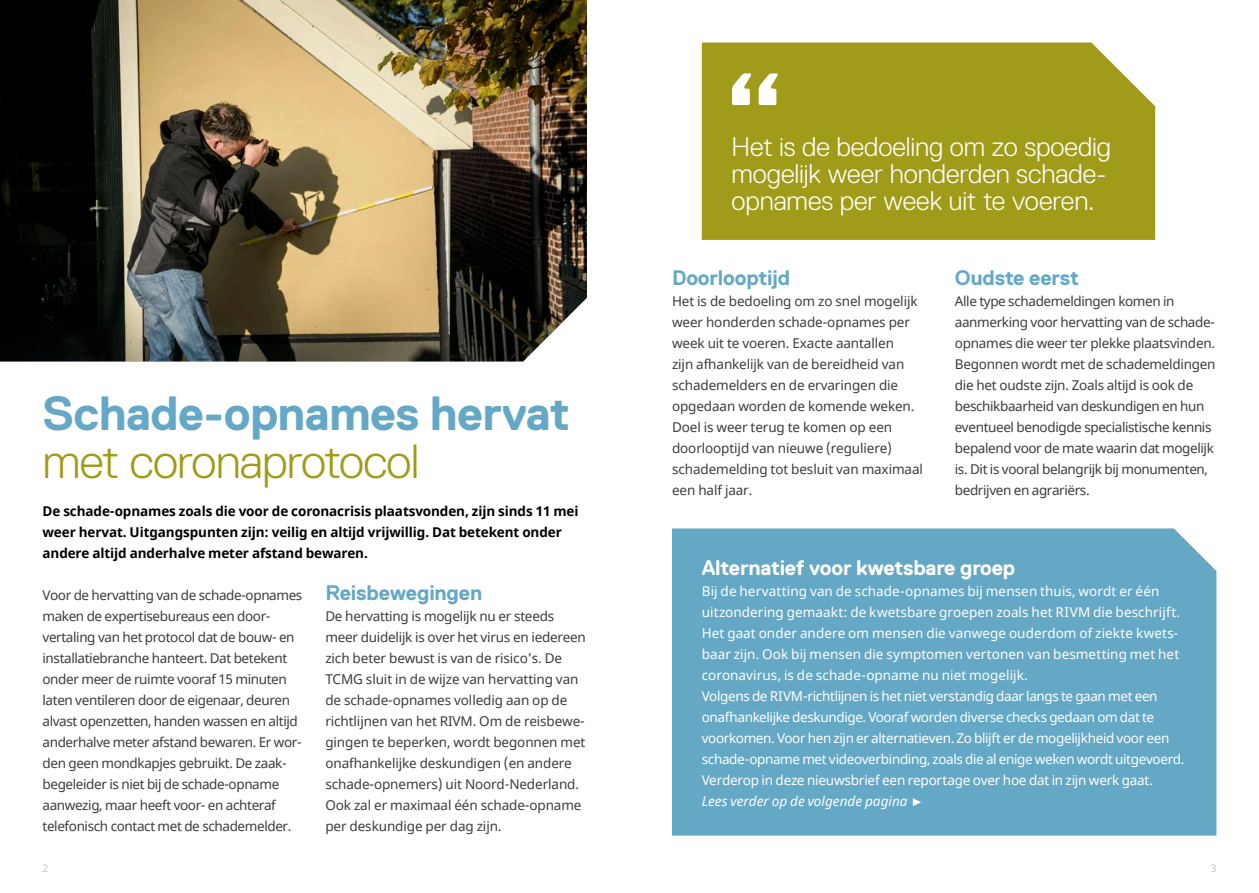
<style>
.page{position:relative;width:1259px;height:893px;background:#fff}
.page>*{position:absolute;margin:0;border:0;box-sizing:border-box;transform-origin:0 0}
.t1{font:700 48px "Replica";letter-spacing:-.015em;color:#65a8c5}
.t2{font:300 48px "Replica";letter-spacing:-.015em;color:#a09b19}
.t3{font:300 27px/27px "Replica";letter-spacing:-.005em;color:#fff}
.t4{font:700 21px "Replica";letter-spacing:-.01em;color:#65a8c5}
.t5{font:700 21px "Replica";letter-spacing:-.01em;color:#fff}
.t6{font:13.5px/21px "Noto Sans";letter-spacing:-.02em;color:#3c3c3a}
.t7{font:13.5px/21px "Noto Sans";letter-spacing:-.01em;color:#fff}
.t8{font:700 13.5px/21px "Noto Sans";letter-spacing:-.01em;color:#000}
.t9{font:10.5px "Noto Sans";color:#c5c5c5}
.s1{font-style:italic}
</style>
<div class="page">
<img style="left:0;top:0;width:587px;height:361px">
<div style="left:702px;top:43px;width:453px;height:197px;background:#a09b19"></div>
<svg style="left:732px;top:73px;width:45px;height:32px"></svg>
<div style="left:672px;top:528px;width:544px;height:308px;background:#65a8c5"></div>
<h1 class="t1" style="left:43px;top:387px;width:529px">Schade-opnames hervat</h1>
<h1 class="t2" style="left:43px;top:435px;width:378px">met coronaprotocol</h1>
<p class="t8" style="left:43px;top:501px;width:537px">De schade-opnames zoals die voor de coronacrisis plaatsvonden, zijn sinds 11 mei weer hervat. Uitgangspunten zijn: veilig en altijd vrijwillig. Dat betekent onder andere altijd anderhalve meter afstand bewaren.</p>
<p class="t6" style="left:43px;top:585px;width:261px">Voor de hervatting van de schade-opnames maken de expertisebureaus een door&shy;vertaling van het protocol dat de bouw- en installatiebranche hanteert. Dat betekent onder meer de ruimte vooraf 15 minuten laten ventileren door de eigenaar, deuren alvast openzetten, handen wassen en altijd anderhalve meter afstand bewaren. Er wor&shy;den geen mondkapjes gebruikt. De zaak&shy;begeleider is niet bij de schade-opname aanwezig, maar heeft voor- en achteraf telefonisch contact met de schademelder.</p>
<h3 class="t4" style="left:325px;top:581px;width:158px">Reisbewegingen</h3>
<p class="t6" style="left:325px;top:606px;width:262px">De hervatting is mogelijk nu er steeds meer duidelijk is over het virus en iedereen zich beter bewust is van de risico’s. De TCMG sluit in de wijze van hervatting van de schade-opnames volledig aan op de richtlijnen van het RIVM. Om de reisbewe&shy;gingen te beperken, wordt begonnen met onafhankelijke deskundigen (en andere schade-opnemers) uit Noord-Nederland.<br>Ook zal er maximaal één schade-opname per deskundige per dag zijn.</p>
<h2 class="t3" style="left:731px;top:133px;width:381px">Het is de bedoeling om zo spoedig mogelijk weer honderden schade&shy;opnames per week uit te voeren.</h2>
<h3 class="t4" style="left:672px;top:266px;width:120px">Doorlooptijd</h3>
<p class="t6" style="left:672px;top:291px;width:252px">Het is de bedoeling om zo snel mogelijk weer honderden schade-opnames per week uit te voeren. Exacte aantallen<br>zijn afhankelijk van de bereidheid van schademelders en de ervaringen die opgedaan worden de komende weken.<br>Doel is weer terug te komen op een doorlooptijd van nieuwe (reguliere) schademelding tot besluit van maximaal een half jaar.</p>
<h3 class="t4" style="left:955px;top:266px;width:126px">Oudste eerst</h3>
<p class="t6" style="left:955px;top:291px;width:262px">Alle type schademeldingen komen in aanmerking voor hervatting van de schade&shy;opnames die weer ter plekke plaatsvinden.<br>Begonnen wordt met de schademeldingen die het oudste zijn. Zoals altijd is ook de beschikbaarheid van deskundigen en hun eventueel benodigde specialistische kennis bepalend voor de mate waarin dat mogelijk is. Dit is vooral belangrijk bij monumenten, bedrijven en agrariërs.</p>
<h3 class="t5" style="left:702px;top:556px;width:315px">Alternatief voor kwetsbare groep</h3>
<p class="t7" style="left:702px;top:581px;width:484px">Bij de hervatting van de schade-opnames bij mensen thuis, wordt er één uitzondering gemaakt: de kwetsbare groepen zoals het RIVM die beschrijft.<br>Het gaat onder andere om mensen die vanwege ouderdom of ziekte kwets&shy;baar zijn. Ook bij mensen die symptomen vertonen van besmetting met het coronavirus, is de schade-opname nu niet mogelijk.<br>Volgens de RIVM-richtlijnen is het niet verstandig daar langs te gaan met een onafhankelijke deskundige. Vooraf worden diverse checks gedaan om dat te voorkomen. Voor hen zijn er alternatieven. Zo blijft er de mogelijkheid voor een schade-opname met videoverbinding, zoals die al enige weken wordt uitgevoerd.<br>Verderop in deze nieuwsbrief een reportage over hoe dat in zijn werk gaat.<br><span class="s1">Lees verder op de volgende pagina</span> ►</p>
<p class="t9" style="left:43px;top:861px;width:7px">2</p>
<p class="t9" style="left:1210px;top:861px;width:7px">3</p>
</div>
